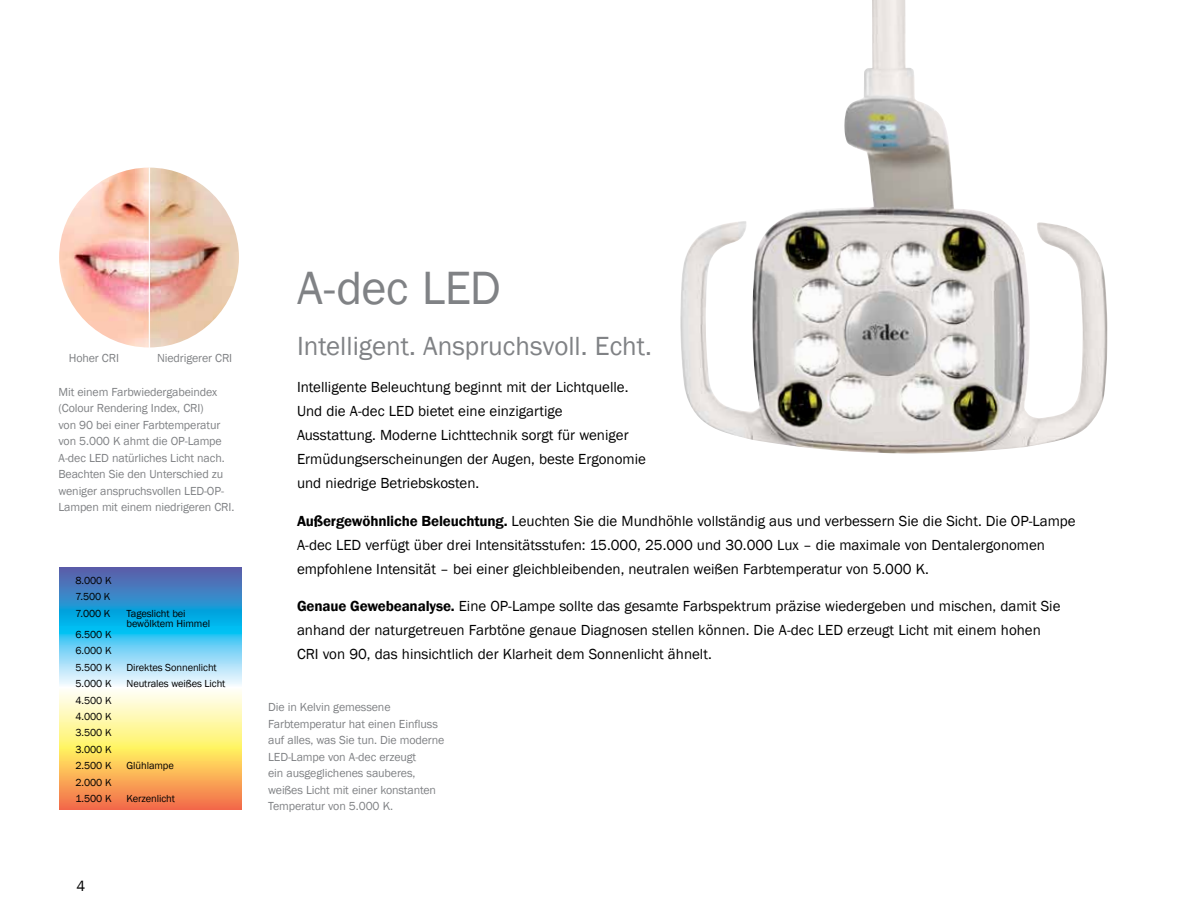
<style>
.page{position:relative;width:1188px;height:918px;background:#fff}
.page>*{position:absolute;margin:0;border:0;box-sizing:border-box;transform-origin:0 0}
.t1{font:48px "Franklin Gothic";letter-spacing:-.015em;color:#808285}
.t2{font:27px "Franklin Gothic";color:#808285}
.t3{font:15px/24px "Franklin Gothic";color:#000}
.t4{font:12px/16.5px "Franklin Gothic";letter-spacing:-.01em;color:#808285}
.t5{font:10.5px/16.5px "Franklin Gothic";letter-spacing:-.01em;color:#000;text-align:justify}
.s1{font-weight:600}
</style>
<div class="page">
<svg style="left:59px;top:567px;width:182px;height:242px"></svg>
<img style="left:59px;top:168px;width:180px;height:179px;border-radius:90px">
<hr style="left:149px;top:167px;width:1px;height:181px;background:#fff">
<img style="left:680px;top:0;width:428px;height:454px">
<p class="t4" style="left:69px;top:350px;width:52px">Hoher CRI</p>
<p class="t4" style="left:157px;top:350px;width:77px">Niedrigerer CRI</p>
<p class="t4" style="left:58px;top:384px;width:177px">Mit einem Farbwiedergabeindex (Colour Rendering Index, CRI)<br>von 90 bei einer Farbtemperatur von 5.000 K ahmt die OP-Lampe<br>A-dec LED natürliches Licht nach.<br>Beachten Sie den Unterschied zu weniger anspruchsvollen LED-OP-<br>Lampen mit einem niedrigeren CRI.</p>
<p class="t5" style="left:76px;top:572px;width:38px">8.000 K 7.500 K 7.000 K</p>
<p class="t5" style="left:76px;top:626px;width:38px">6.500 K 6.000 K 5.500 K</p>
<p class="t5" style="left:127px;top:608px;width:85px;line-height:10.5px">Tageslicht bei bewölktem Himmel</p>
<p class="t5" style="left:127px;top:659px;width:92px">Direktes Sonnenlicht</p>
<p class="t5" style="left:76px;top:676px;width:38px">5.000 K</p>
<p class="t5" style="left:127px;top:676px;width:100px">Neutrales weißes Licht</p>
<p class="t5" style="left:76px;top:692px;width:38px">4.500 K 4.000 K 3.500 K 3.000 K 2.500 K</p>
<p class="t5" style="left:127px;top:758px;width:49px">Glühlampe</p>
<p class="t5" style="left:76px;top:774px;width:38px">2.000 K<br>1.500 K</p>
<p class="t5" style="left:127px;top:791px;width:50px">Kerzenlicht</p>
<p class="t3" style="left:77px;top:874px;width:10px">4</p>
<h1 class="t1" style="left:297px;top:258px;width:205px">A-dec LED</h1>
<h2 class="t2" style="left:297px;top:329px;width:356px">Intelligent. Anspruchsvoll. Echt.</h2>
<p class="t3" style="left:297px;top:375px;width:350px">Intelligente Beleuchtung beginnt mit der Lichtquelle.<br>Und die A-dec LED bietet eine einzigartige<br>Ausstattung. Moderne Lichttechnik sorgt für weniger Ermüdungserscheinungen der Augen, beste Ergonomie und niedrige Betriebskosten.</p>
<p class="t3" style="left:297px;top:509px;width:780px"><span class="s1">Außergewöhnliche Beleuchtung.</span> Leuchten Sie die Mundhöhle vollständig aus und verbessern Sie die Sicht. Die OP-Lampe<br>A-dec LED verfügt über drei Intensitätsstufen: 15.000, 25.000 und 30.000 Lux – die maximale von Dentalergonomen empfohlene Intensität – bei einer gleichbleibenden, neutralen weißen Farbtemperatur von 5.000 K.</p>
<p class="t3" style="left:297px;top:594px;width:765px"><span class="s1">Genaue Gewebeanalyse.</span> Eine OP-Lampe sollte das gesamte Farbspektrum präzise wiedergeben und mischen, damit Sie anhand der naturgetreuen Farbtöne genaue Diagnosen stellen können. Die A-dec LED erzeugt Licht mit einem hohen<br>CRI von 90, das hinsichtlich der Klarheit dem Sonnenlicht ähnelt.</p>
<p class="t4" style="left:268px;top:699px;width:178px">Die in Kelvin gemessene<br>Farbtemperatur hat einen Einfluss auf alles, was Sie tun. Die moderne<br>LED-Lampe von A-dec erzeugt<br>ein ausgeglichenes sauberes, weißes Licht mit einer konstanten<br>Temperatur von 5.000 K.</p>
</div>
